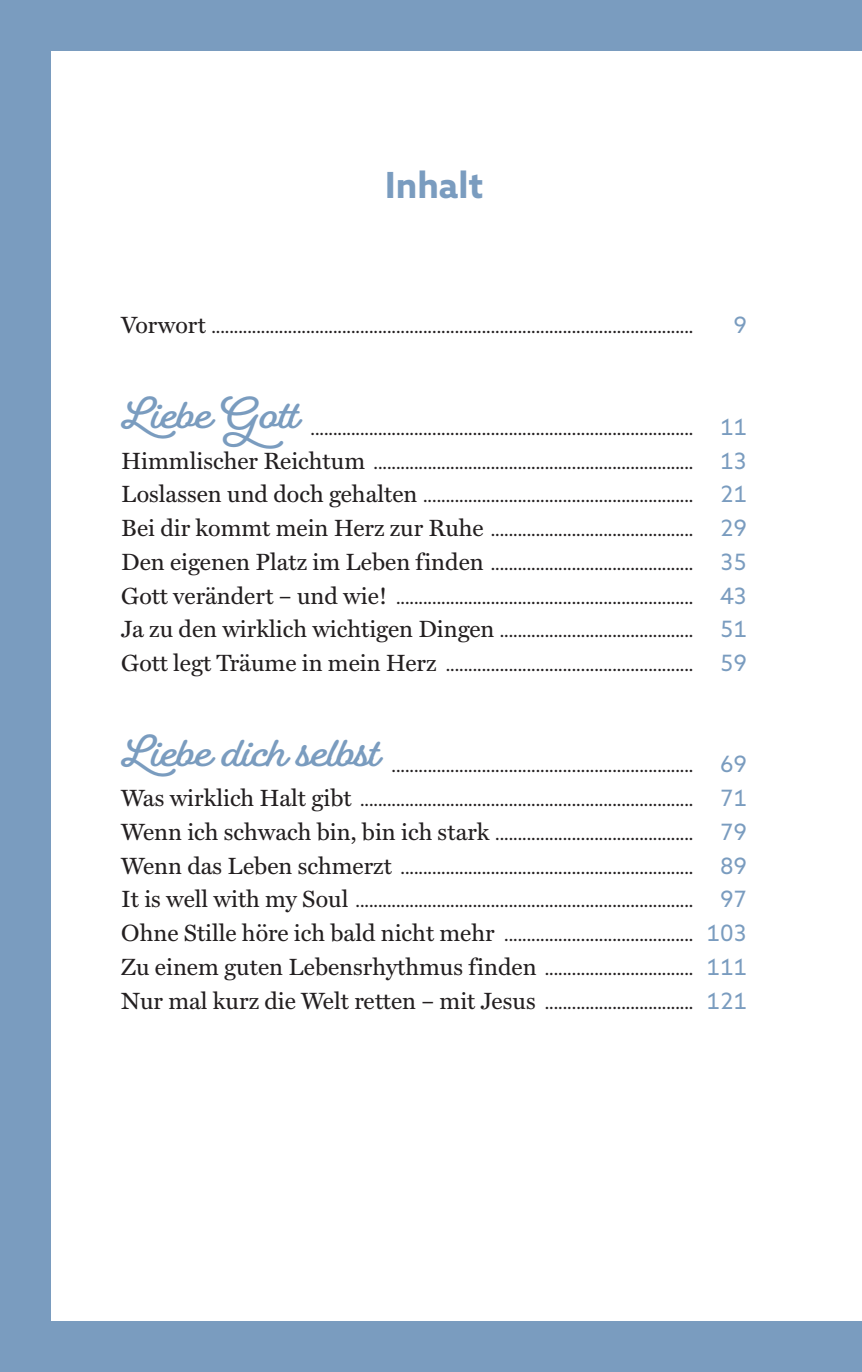
<style>
.page{position:relative;width:862px;height:1372px;background:#fff}
.page>*{position:absolute;margin:0;border:0;box-sizing:border-box;transform-origin:0 0}
.t1{font:700 40.5px "Fairwater Script";letter-spacing:-.02em;color:#7a9cbf}
.t2{font:700 36px "Azo Sans";color:#7a9cbf}
.t3{font:22.5px "Azo Sans";color:#7a9cbf}
.t4{font:18px/33.8px "Miller Text";color:#231f20;text-align:justify}
.s1{font-size:23.62px}
.s2{font-family:"Azo Sans";font-size:22.5px;color:#7a9cbf}
</style>
<div class="page">
<div style="left:0;top:0;width:861px;height:51px;background:#7a9cbf"></div>
<div style="left:0;top:1320px;width:861px;height:51px;background:#7a9cbf"></div>
<div style="left:0;top:0;width:51px;height:1371px;background:#7a9cbf"></div>
<h2 class="t2" style="left:385px;top:162px;width:99px">Inhalt</h2>
<p class="t4" style="left:121px;top:309px;width:573px"><span class="s1">Vorwort</span> ...........................................................................................................</p>
<p class="t3" style="left:733px;top:311px;width:15px">9</p>
<h1 class="t1" style="left:121px;top:390px;width:183px">Liebe Gott</h1>
<p class="t4" style="left:121px;top:410px;width:627px;text-indent:189px">..................................................................................... <span class="s2">11<br></span><span class="s1">Himmlischer Reichtum</span> ....................................................................... <span class="s2">13<br></span><span class="s1">Loslassen und doch gehalten</span> ............................................................ <span class="s2">21<br></span><span class="s1">Bei dir kommt mein Herz zur Ruhe</span> ............................................. <span class="s2">29<br></span><span class="s1">Den eigenen Platz im Leben finden</span> ............................................. <span class="s2">35<br></span><span class="s1">Gott verändert – und wie!</span> .................................................................. <span class="s2">43<br></span><span class="s1">Ja zu den wirklich wichtigen Dingen</span> ........................................... <span class="s2">51<br></span><span class="s1">Gott legt Träume in mein Herz</span> ....................................................... <span class="s2">59</span></p>
<h1 class="t1" style="left:121px;top:728px;width:264px">Liebe dich selbst</h1>
<p class="t4" style="left:121px;top:748px;width:627px;text-indent:270px">................................................................... <span class="s2">69<br></span><span class="s1">Was wirklich Halt gibt</span> .......................................................................... <span class="s2">71<br></span><span class="s1">Wenn ich schwach bin, bin ich stark</span> ............................................ <span class="s2">79<br></span><span class="s1">Wenn das Leben schmerzt</span> ................................................................. <span class="s2">89<br></span><span class="s1">It is well with my Soul</span> ........................................................................... <span class="s2">97<br></span><span class="s1">Ohne Stille höre ich bald nicht mehr</span> .......................................... <span class="s2">103<br></span><span class="s1">Zu einem guten Lebensrhythmus finden</span> ................................. <span class="s2">111<br></span><span class="s1">Nur mal kurz die Welt retten – mit Jesus</span> ................................. <span class="s2">121</span></p>
</div>
